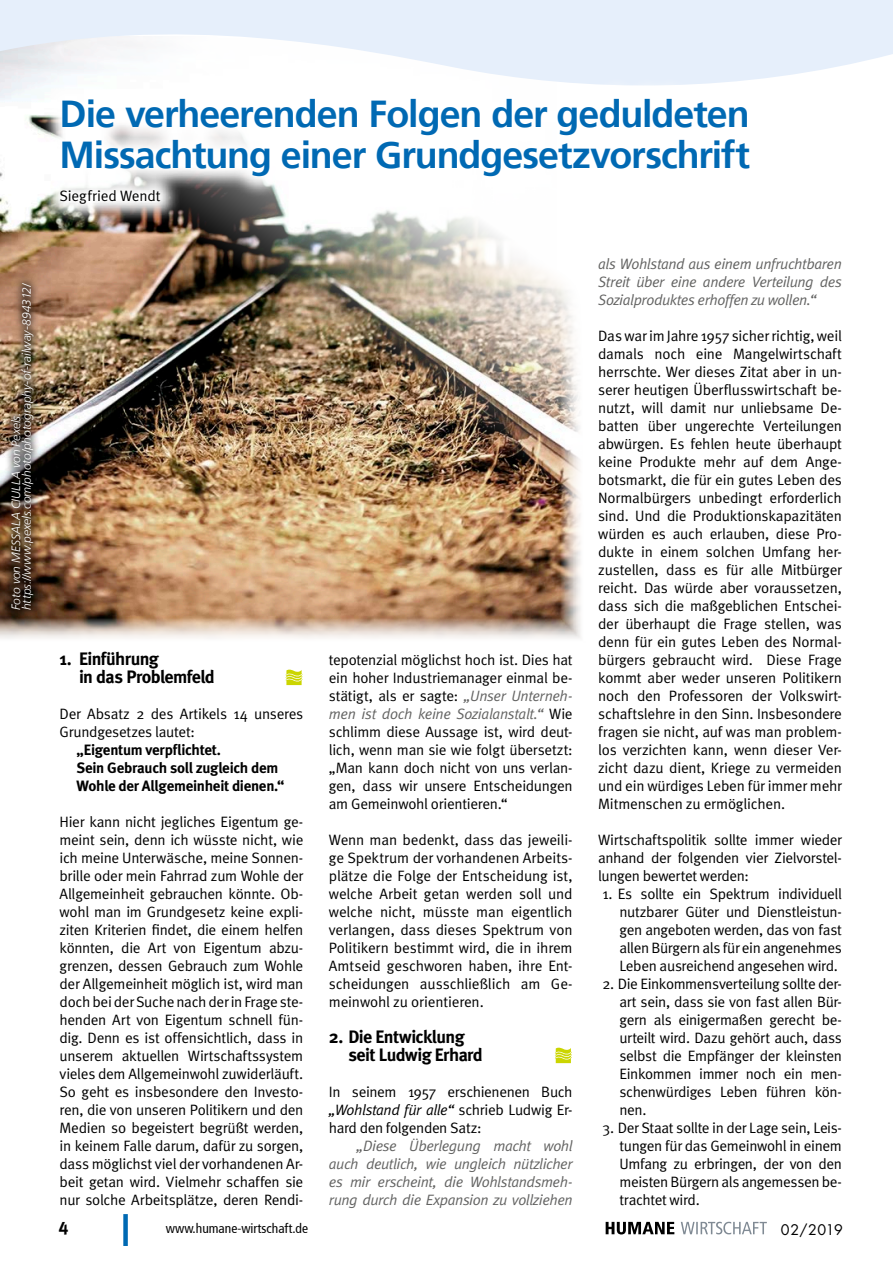
<style>
.page{position:relative;width:893px;height:1263px;background:#fff}
.page>*{position:absolute;margin:0;border:0;box-sizing:border-box;transform-origin:0 0}
.Headline_1{font:700 37.5px/41.2px "Frutiger 65";letter-spacing:-.025em;color:#0069b3}
.Zwischenüberschrift{font:700 18px "Meta";letter-spacing:-.03em;color:#000}
.t1{font:18px "Meta Bold LF";color:#000}
.Fließtext_Meta_Norma{font:15px/18px "Meta Normal";letter-spacing:-.02em;color:#000;text-align:justify}
.Fließtext_Meta_Norma-2{font:italic 15px/18px "Meta Normal";letter-spacing:-.025em;color:#636362;text-align:justify}
.Fließtext_Meta_Norma-3{font:700 15px/18px "Meta";letter-spacing:-.02em;color:#000}
.Autor{font:15px "Meta Normal";letter-spacing:-.005em;color:#000}
.t2{font:14.25px "Futura";letter-spacing:.005em;color:#000}
.t3{font:condensed 13.5px "Frutiger 57";color:#000}
.Fließtext_Meta_Norma-4{font:italic 300 12px "Frutiger LT";color:#fff}
.s1{font-style:italic;color:#636362}
.s2{font-style:italic}
</style>
<div class="page">
<div style="left:123px;top:1214px;width:5px;height:32px;background:#0069b3"></div>
<svg style="left:606px;top:1222px;width:68px;height:12px"></svg>
<svg style="left:681px;top:1222px;width:86px;height:12px"></svg>
<svg style="left:285px;top:670px;width:18px;height:15px"></svg>
<svg style="left:555px;top:1048px;width:17px;height:15px"></svg>
<img style="left:0;top:94px;width:581px;height:545px">
<div style="left:3px;top:275px;width:39px;height:344px;background:#000;opacity:.75"></div>
<svg style="left:0;top:0;width:893px;height:94px;fill:#e6effb"></svg>
<div style="left:39px;top:77px;width:732px;height:149px;background:#fff"></div>
<p class="Fließtext_Meta_Norma-4" style="left:20px;top:610px;width:328px;rotate:-90deg">https://www.pexels.com/photo/photography-of-railway-894312/</p>
<p class="Fließtext_Meta_Norma-4" style="left:9px;top:610px;width:199px;rotate:-90deg">Foto von MESSALA CIULLA von Pexels.</p>
<p class="Headline_1" style="left:60px;top:93px;width:692px">Die verheerenden Folgen der geduldeten<br>Missachtung einer Grundgesetzvorschrift</p>
<p class="Autor" style="left:60px;top:187px;width:102px">Siegfried Wendt</p>
<p class="Zwischenüberschrift" style="left:60px;top:648px;width:101px">1. Einführung</p>
<p class="Zwischenüberschrift" style="left:79px;top:666px;width:137px">in das Problemfeld</p>
<p class="Fließtext_Meta_Norma" style="left:60px;top:705px;width:245px">Der Absatz 2 des Artikels 14 unseres<br>Grundgesetzes lautet:</p>
<p class="Fließtext_Meta_Norma-3" style="left:77px;top:741px;width:146px">„Eigentum verpflichtet.</p>
<p class="Fließtext_Meta_Norma-3" style="left:77px;top:759px;width:209px">Sein Gebrauch soll zugleich dem<br>Wohle der Allgemeinheit dienen.“</p>
<p class="Fließtext_Meta_Norma" style="left:60px;top:813px;width:245px">Hier kann nicht jegliches Eigentum ge&shy;meint sein, denn ich wüsste nicht, wie ich meine Unterwäsche, meine Sonnen&shy;brille oder mein Fahrrad zum Wohle der Allgemeinheit gebrauchen könnte. Ob&shy;wohl man im Grundgesetz keine expli&shy;ziten Kriterien findet, die einem helfen könnten, die Art von Eigentum abzu&shy;grenzen, dessen Gebrauch zum Wohle der Allgemeinheit möglich ist, wird man doch bei der Suche nach der in Frage ste&shy;henden Art von Eigentum schnell fün&shy;dig. Denn es ist offensichtlich, dass in unserem aktuellen Wirtschaftssystem vieles dem Allgemeinwohl zuwiderläuft.<br>So geht es insbesondere den Investo&shy;ren, die von unseren Politikern und den Medien so begeistert begrüßt werden, in keinem Falle darum, dafür zu sorgen, dass möglichst viel der vorhandenen Ar&shy;beit getan wird. Vielmehr schaffen sie nur solche Arbeitsplätze, deren Rendi-</p>
<p class="Fließtext_Meta_Norma" style="left:329px;top:651px;width:245px">tepotenzial möglichst hoch ist. Dies hat ein hoher Industriemanager einmal be&shy;stätigt, als er sagte: <span class="s1">„Unser Unterneh&shy;men ist doch keine Sozialanstalt.“</span> Wie schlimm diese Aussage ist, wird deut&shy;lich, wenn man sie wie folgt übersetzt: „Man kann doch nicht von uns verlan&shy;gen, dass wir unsere Entscheidungen am Gemeinwohl orientieren.“</p>
<p class="Fließtext_Meta_Norma" style="left:329px;top:831px;width:245px">Wenn man bedenkt, dass das jeweili&shy;ge Spektrum der vorhandenen Arbeits&shy;plätze die Folge der Entscheidung ist, welche Arbeit getan werden soll und welche nicht, müsste man eigentlich verlangen, dass dieses Spektrum von Politikern bestimmt wird, die in ihrem Amtseid geschworen haben, ihre Ent&shy;scheidungen ausschließlich am Ge&shy;meinwohl zu orientieren.</p>
<p class="Zwischenüberschrift" style="left:329px;top:1026px;width:137px">2. Die Entwicklung</p>
<p class="Zwischenüberschrift" style="left:348px;top:1044px;width:136px">seit Ludwig Erhard</p>
<p class="Fließtext_Meta_Norma" style="left:329px;top:1083px;width:245px">In seinem 1957 erschienenen Buch <span class="s2">„Wohlstand für alle“</span> schrieb Ludwig Er&shy;hard den folgenden Satz:</p>
<p class="Fließtext_Meta_Norma-2" style="left:329px;top:1137px;width:245px;text-indent:28px">„Diese Überlegung macht wohl auch deutlich, wie ungleich nützlicher es mir erscheint, die Wohlstandsmeh&shy;rung durch die Expansion zu vollziehen</p>
<p class="Fließtext_Meta_Norma-2" style="left:598px;top:255px;width:245px">als Wohlstand aus einem unfruchtbaren Streit über eine andere Verteilung des Sozialproduktes erhoffen zu wollen.“</p>
<p class="Fließtext_Meta_Norma" style="left:598px;top:327px;width:245px">Das war im Jahre 1957 sicher richtig, weil damals noch eine Mangelwirtschaft herrschte. Wer dieses Zitat aber in un&shy;serer heutigen Überflusswirtschaft be&shy;nutzt, will damit nur unliebsame De&shy;batten über ungerechte Verteilungen abwürgen. Es fehlen heute überhaupt keine Produkte mehr auf dem Ange&shy;botsmarkt, die für ein gutes Leben des Normalbürgers unbedingt erforderlich sind. Und die Produktionskapazitäten würden es auch erlauben, diese Pro&shy;dukte in einem solchen Umfang her&shy;zustellen, dass es für alle Mitbürger reicht. Das würde aber voraussetzen, dass sich die maßgeblichen Entschei&shy;der überhaupt die Frage stellen, was denn für ein gutes Leben des Normal&shy;bürgers gebraucht wird. Diese Frage kommt aber weder unseren Politikern noch den Professoren der Volkswirt&shy;schaftslehre in den Sinn. Insbesondere fragen sie nicht, auf was man problem&shy;los verzichten kann, wenn dieser Ver&shy;zicht dazu dient, Kriege zu vermeiden und ein würdiges Leben für immer mehr Mitmenschen zu ermöglichen.</p>
<p class="Fließtext_Meta_Norma" style="left:598px;top:831px;width:245px">Wirtschaftspolitik sollte immer wieder anhand der folgenden vier Zielvorstel&shy;lungen bewertet werden:</p>
<p class="Fließtext_Meta_Norma" style="left:619px;top:885px;width:224px;text-indent:-17px">1. Es sollte ein Spektrum individuell nutzbarer Güter und Dienstleistun&shy;gen angeboten werden, das von fast allen Bürgern als für ein angenehmes Leben ausreichend angesehen wird.</p>
<p class="Fließtext_Meta_Norma" style="left:619px;top:975px;width:224px;text-indent:-17px">2. Die Einkommensverteilung sollte der&shy;art sein, dass sie von fast allen Bür&shy;gern als einigermaßen gerecht be&shy;urteilt wird. Dazu gehört auch, dass selbst die Empfänger der kleinsten Einkommen immer noch ein men&shy;schenwürdiges Leben führen kön&shy;nen.</p>
<p class="Fließtext_Meta_Norma" style="left:619px;top:1119px;width:224px;text-indent:-17px">3. Der Staat sollte in der Lage sein, Leis&shy;tungen für das Gemeinwohl in einem Umfang zu erbringen, der von den meisten Bürgern als angemessen be&shy;trachtet wird.</p>
<p class="t1" style="left:58px;top:1217px;width:12px">4</p>
<p class="t3" style="left:166px;top:1220px;width:144px">www.humane-wirtschaft.de</p>
<p class="t2" style="left:781px;top:1220px;width:64px">02/2019</p>
</div>
